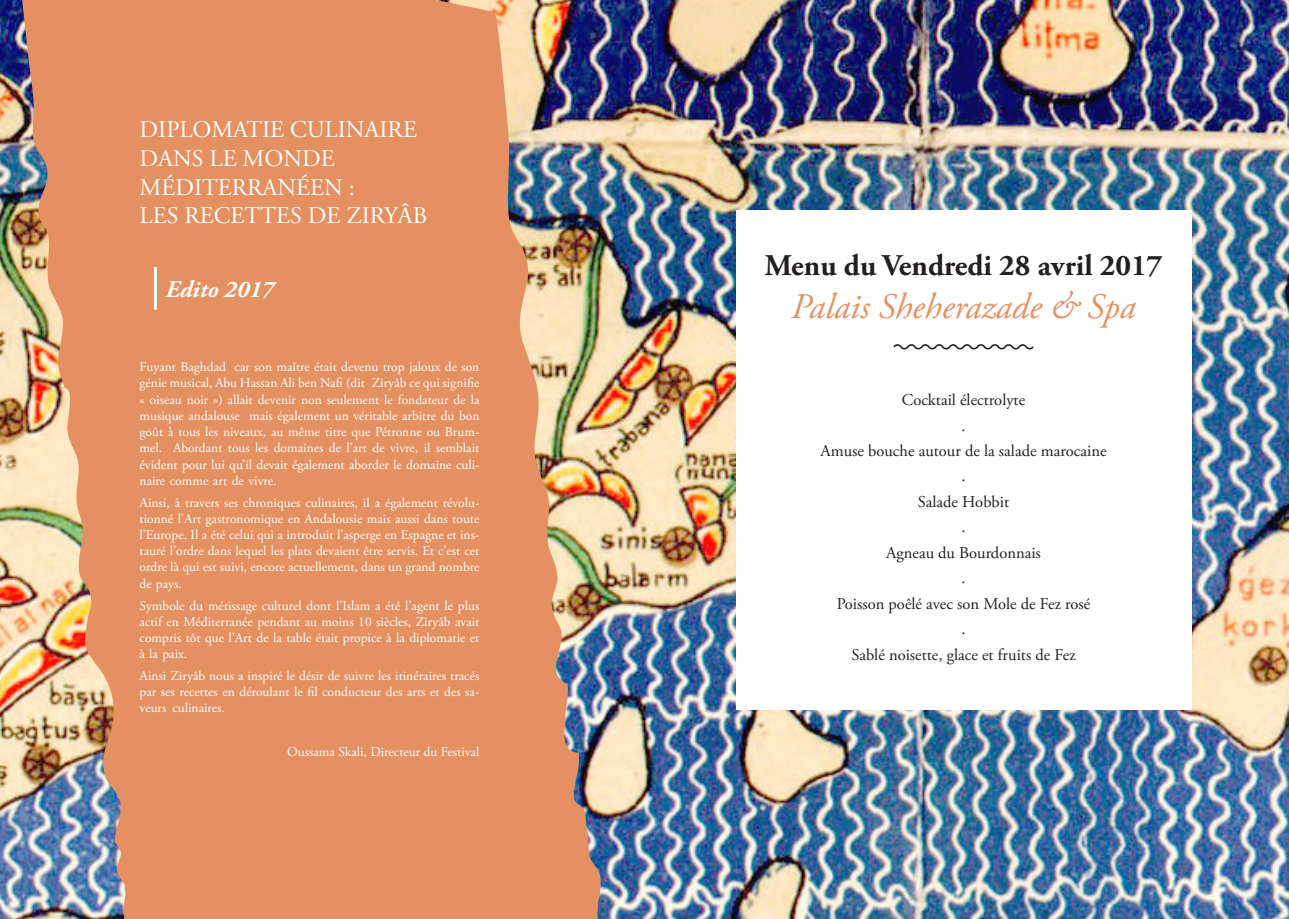
<style>
.page{position:relative;width:1289px;height:919px;background:#fff}
.page>*{position:absolute;margin:0;border:0;box-sizing:border-box;transform-origin:0 0}
.t1{font:italic 36px "Adobe Garamond Pro";color:#e49061}
.t2{font:700 30px "Adobe Garamond Pro";color:#231f20}
.t3{font:23.85px/28.7px "Adobe Garamond Pro";color:#fff}
.t4{font:italic 700 23.85px "Adobe Garamond Pro";color:#fff}
.t5{font:16.5px "Adobe Garamond Pro";color:#231f20}
.t6{font:13.5px/16.2px "Adobe Garamond Pro";color:#fff;text-align:justify}
</style>
<div class="page">
<img style="left:0;top:0;width:1288px;height:918px">
<img style="left:13px;top:0;width:628px;height:918px">
<hr style="left:154px;top:267px;width:3px;height:42px;background:#fff">
<div style="left:736px;top:210px;width:455px;height:499px;background:#fff"></div>
<svg style="left:893px;top:344px;width:141px;height:6px"></svg>
<p class="t3" style="left:140px;top:116px;width:279px">DIPLOMATIE CULINAIRE<br>DANS LE MONDE<br>MÉDITERRANÉEN :</p>
<p class="t3" style="left:140px;top:202px;width:289px">LES RECETTES DE ZIRYÂB</p>
<p class="t4" style="left:166px;top:275px;width:110px">Edito 2017</p>
<p class="t6" style="left:140px;top:359px;width:341px">Fuyant Baghdad car son maître était devenu trop jaloux de son génie musical, Abu Hassan Ali ben Nafi (dit Ziryâb ce qui signifie « oiseau noir ») allait devenir non seulement le fondateur de la musique andalouse mais également un véritable arbitre du bon goût à tous les niveaux, au même titre que Pétronne ou Brum&shy;mel. Abordant tous les domaines de l’art de vivre, il semblait évident pour lui qu’il devait également aborder le domaine culi&shy;naire comme art de vivre.</p>
<p class="t6" style="left:140px;top:494px;width:341px">Ainsi, à travers ses chroniques culinaires, il a également révolu&shy;tionné l’Art gastronomique en Andalousie mais aussi dans toute l’Europe. Il a été celui qui a introduit l’asperge en Espagne et ins&shy;tauré l’ordre dans lequel les plats devaient être servis. Et c’est cet ordre là qui est suivi, encore actuellement, dans un grand nombre de pays.</p>
<p class="t6" style="left:140px;top:597px;width:341px">Symbole du métissage culturel dont l’Islam a été l’agent le plus actif en Méditerranée pendant au moins 10 siècles, Ziryâb avait compris tôt que l’Art de la table était propice à la diplomatie et à la paix.</p>
<p class="t6" style="left:140px;top:668px;width:341px">Ainsi Ziryâb nous a inspiré le désir de suivre les itinéraires tracés par ses recettes en déroulant le fil conducteur des arts et des sa&shy;veurs culinaires.</p>
<p class="t6" style="left:287px;top:744px;width:194px">Oussama Skali, Directeur du Festival</p>
<p class="t2" style="left:764px;top:247px;width:399px">Menu du Vendredi 28 avril 2017</p>
<p class="t1" style="left:791px;top:285px;width:346px">Palais Sheherazade &amp; Spa</p>
<p class="t5" style="left:901px;top:390px;width:125px">Cocktail électrolyte</p>
<p class="t5" style="left:961px;top:415px;width:6px">.</p>
<p class="t5" style="left:820px;top:441px;width:287px">Amuse bouche autour de la salade marocaine</p>
<p class="t5" style="left:961px;top:466px;width:6px">.</p>
<p class="t5" style="left:917px;top:491px;width:93px">Salade Hobbit</p>
<p class="t5" style="left:961px;top:517px;width:6px">.</p>
<p class="t5" style="left:886px;top:542px;width:156px">Agneau du Bourdonnais</p>
<p class="t5" style="left:961px;top:568px;width:6px">.</p>
<p class="t5" style="left:836px;top:593px;width:255px">Poisson poêlé avec son Mole de Fez rosé</p>
<p class="t5" style="left:961px;top:619px;width:6px">.</p>
<p class="t5" style="left:851px;top:644px;width:226px">Sablé noisette, glace et fruits de Fez</p>
</div>
